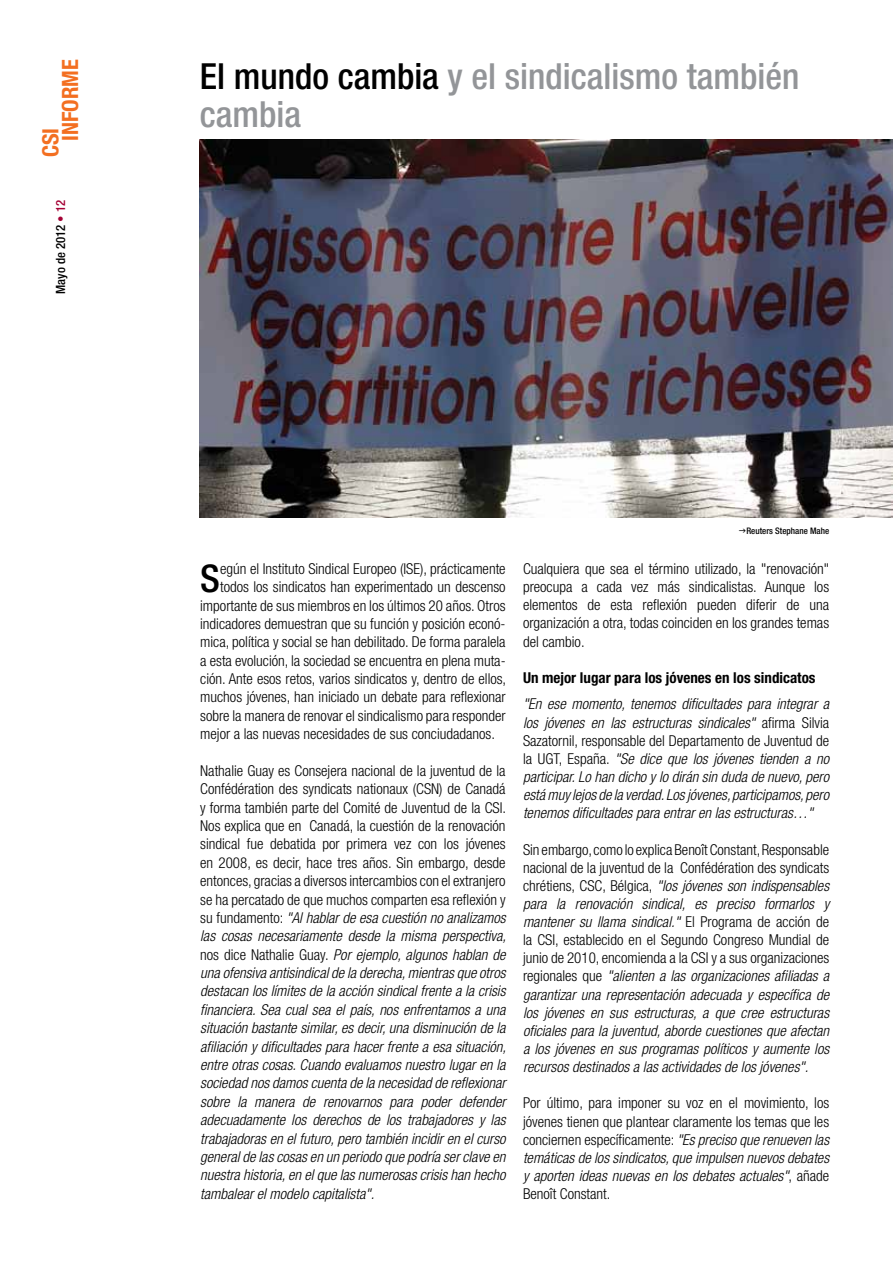
<style>
.page{position:relative;width:893px;height:1263px;background:#fff}
.page>*{position:absolute;margin:0;border:0;box-sizing:border-box;transform-origin:0 0}
.t1{font:500 condensed 38.25px "Helvetica Neue LT Std";color:#000}
.t2{font:500 condensed 36px/37.5px "Helvetica Neue LT Std";color:#939598}
.t3{font:700 condensed 22.5px/19.5px "Helvetica Neue LT Std";color:#f36f21}
.t4{font:italic 300 condensed 15px/18.3px "Helvetica Neue LT Std";color:#000;text-align:justify}
.t5{font:300 condensed 15px/18.1px "Helvetica Neue LT Std";color:#000;text-align:justify}
.t6{font:700 condensed 15px "Helvetica Neue LT Std";color:#000}
.t7{font:500 condensed 12.75px "Helvetica Neue LT Std";color:#000}
.t8{font:500 condensed 9px "Helvetica Neue LT Std";color:#000}
.s1{color:#a50235}
.s2{color:#000}
.s3{font-style:normal}
.s4{font-style:italic}
</style>
<div class="page">
<img style="left:200px;top:139px;width:693px;height:379px">
<h3 class="t3" style="left:41px;top:141px;width:81px;text-indent:-16px;rotate:-90deg">CSI<br>INFORME</h3>
<p class="t7" style="left:53px;top:294px;width:95px;rotate:-90deg">Mayo de 2012 <span class="s1">• 12</span></p>
<h2 class="t2" style="left:200px;top:58px;width:601px"><span class="s2">El mundo cambia</span> y el sindicalismo también cambia</h2>
<h1 class="t1" style="left:200px;top:556px;width:21px">S</h1>
<p class="t5" style="left:220px;top:560px;width:287px">egún el Instituto Sindical Europeo (ISE), prácticamente</p>
<p class="t5" style="left:220px;top:578px;width:287px">todos los sindicatos han experimentado un descenso</p>
<p class="t5" style="left:200px;top:596px;width:307px">importante de sus miembros en los últimos 20 años. Otros</p>
<p class="t5" style="left:200px;top:614px;width:307px">indicadores demuestran que su función y posición econó-</p>
<p class="t5" style="left:200px;top:633px;width:307px">mica, política y social se han debilitado. De forma paralela</p>
<p class="t5" style="left:200px;top:651px;width:307px">a esta evolución, la sociedad se encuentra en plena muta-</p>
<p class="t5" style="left:200px;top:669px;width:308px">ción. Ante esos retos, varios sindicatos y, dentro de ellos,</p>
<p class="t5" style="left:200px;top:688px;width:307px">muchos jóvenes, han iniciado un debate para reflexionar</p>
<p class="t5" style="left:200px;top:706px;width:307px">sobre la manera de renovar el sindicalismo para responder</p>
<p class="t5" style="left:200px;top:725px;width:296px">mejor a las nuevas necesidades de sus conciudadanos.</p>
<p class="t4" style="left:200px;top:762px;width:307px"><span class="s3">Nathalie Guay es Consejera nacional de la juventud de la Confédération des syndicats nationaux (CSN) de Canadá y forma también parte del Comité de Juventud de la CSI.<br>Nos explica que en Canadá, la cuestión de la renovación sindical fue debatida por primera vez con los jóvenes en 2008, es decir, hace tres años. Sin embargo, desde entonces, gracias a diversos intercambios con el extranjero se ha percatado de que muchos comparten esa reflexión y su fundamento:</span> "Al hablar de esa cuestión no analizamos las cosas necesariamente desde la misma perspectiva, <span class="s3">nos dice Nathalie Guay.</span> Por ejemplo, algunos hablan de una ofensiva antisindical de la derecha, mientras que otros destacan los límites de la acción sindical frente a la crisis financiera. Sea cual sea el país, nos enfrentamos a una situación bastante similar, es decir, una disminución de la afiliación y dificultades para hacer frente a esa situación, entre otras cosas. Cuando evaluamos nuestro lugar en la sociedad nos damos cuenta de la necesidad de reflexionar sobre la manera de renovarnos para poder defender adecuadamente los derechos de los trabajadores y las trabajadoras en el futuro, pero también incidir en el curso general de las cosas en un periodo que podría ser clave en nuestra historia, en el que las numerosas crisis han hecho tambalear el modelo capitalista".</p>
<p class="t8" style="left:746px;top:526px;width:84px">Reuters Stephane Mahe</p>
<p class="t5" style="left:523px;top:559px;width:308px">Cualquiera que sea el término utilizado, la "renovación" preocupa a cada vez más sindicalistas. Aunque los elementos de esta reflexión pueden diferir de una organización a otra, todas coinciden en los grandes temas del cambio.</p>
<p class="t6" style="left:523px;top:668px;width:294px">Un mejor lugar para los jóvenes en los sindicatos</p>
<p class="t4" style="left:523px;top:695px;width:308px">"En ese momento, tenemos dificultades para integrar a los jóvenes en las estructuras sindicales" <span class="s3">afirma Silvia Sazatornil, responsable del Departamento de Juventud de la UGT, España.</span> "Se dice que los jóvenes tienden a no participar. Lo han dicho y lo dirán sin duda de nuevo, pero está muy lejos de la verdad. Los jóvenes, participamos, pero tenemos dificultades para entrar en las estructuras…"</p>
<p class="t4" style="left:523px;top:840px;width:308px"><span class="s3">Sin embargo, como lo explica Benoît Constant, Responsable nacional de la juventud de la Confédération des syndicats chrétiens, CSC, Bélgica,</span> "los jóvenes son indispensables para la renovación sindical, es preciso formarlos y mantener su llama sindical." <span class="s3">El Programa de acción de la CSI, establecido en el Segundo Congreso Mundial de junio de 2010, encomienda a la CSI y a sus organizaciones regionales que</span> "alienten a las organizaciones afiliadas a garantizar una representación adecuada y específica de los jóvenes en sus estructuras, a que cree estructuras oficiales para la juventud, aborde cuestiones que afectan a los jóvenes en sus programas políticos y aumente los recursos destinados a las actividades de los jóvenes".</p>
<p class="t5" style="left:523px;top:1094px;width:308px">Por último, para imponer su voz en el movimiento, los jóvenes tienen que plantear claramente los temas que les conciernen específicamente: <span class="s4">"Es preciso que renueven las temáticas de los sindicatos, que impulsen nuevos debates y aporten ideas nuevas en los debates actuales"</span>, añade Benoît Constant.</p>
</div>
